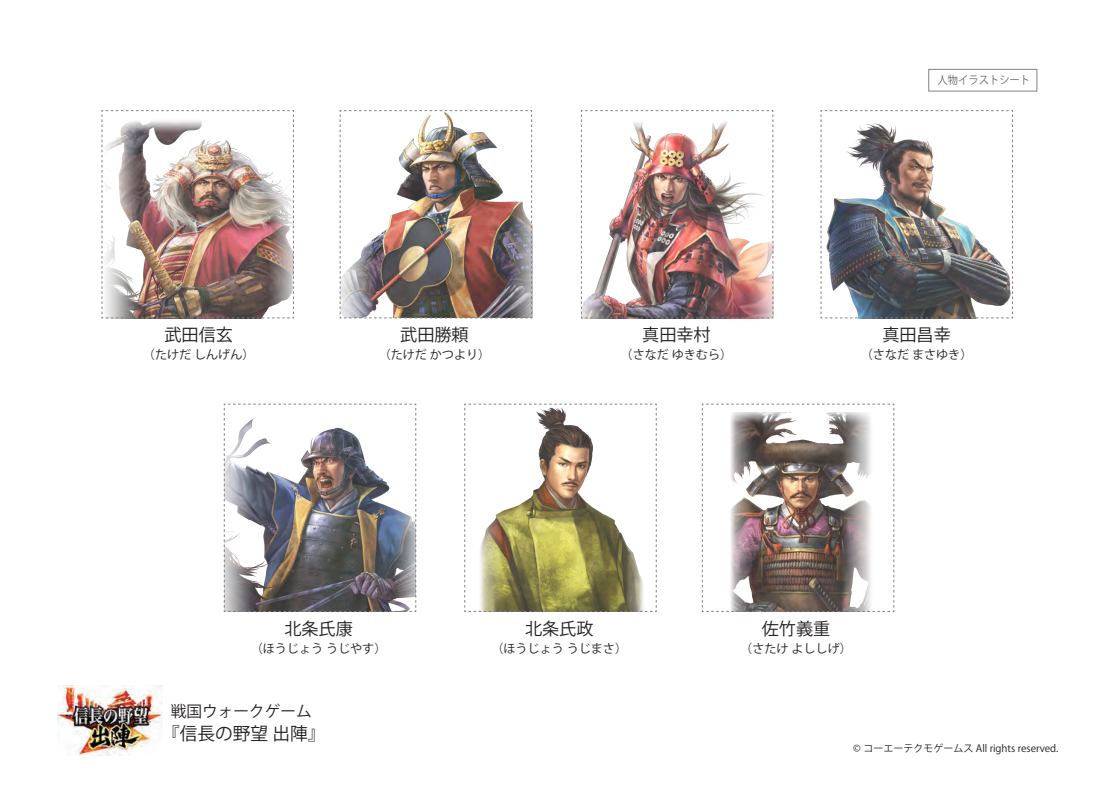
<style>
.page{position:relative;width:1113px;height:805px;background:#fff}
.page>*{position:absolute;margin:0;border:0;box-sizing:border-box;transform-origin:0 0}
.t1{font:17.62px "Koz Go Pr 6 N";color:#231f20}
.t2{font:17.12px "Koz Go Pr 6 N";color:#231f20}
.t3{font:15.62px "Koz Go Pr 6 N";color:#231f20}
.t4{font:12.12px "Koz Go Pr 6 N";color:#231f20}
.t5{font:11px "Koz Go Pr 6 N";color:#67696b;scale:.93 1}
.t6{font:10px "Koz Go Pr 6 N";color:#231f20}
</style>
<div class="page">
<img style="left:101px;top:110px;width:193px;height:208px">
<img style="left:339px;top:110px;width:193px;height:208px">
<img style="left:581px;top:110px;width:192px;height:208px">
<img style="left:820px;top:110px;width:193px;height:208px">
<img style="left:224px;top:403px;width:192px;height:209px">
<img style="left:464px;top:403px;width:193px;height:209px">
<img style="left:701px;top:403px;width:193px;height:209px">
<img style="left:58px;top:685px;width:105px;height:70px">
<div style="left:928px;top:69px;width:109px;height:22px;border:1px solid #818387"></div>
<h2 class="t2" style="left:164px;top:325px;width:70px">武田信玄</h2>
<p class="t4" style="left:143px;top:347px;width:113px">（たけだ しんげん）</p>
<h2 class="t2" style="left:400px;top:325px;width:70px">武田勝頼</h2>
<p class="t4" style="left:379px;top:347px;width:113px">（たけだ かつより）</p>
<h2 class="t2" style="left:642px;top:325px;width:70px">真田幸村</h2>
<p class="t4" style="left:620px;top:347px;width:113px">（さなだ ゆきむら）</p>
<p class="t5" style="left:937px;top:74px;width:101px">人物イラストシート</p>
<h2 class="t2" style="left:882px;top:325px;width:70px">真田昌幸</h2>
<p class="t4" style="left:861px;top:347px;width:113px">（さなだ まさゆき）</p>
<h2 class="t2" style="left:284px;top:619px;width:70px">北条氏康</h2>
<p class="t4" style="left:251px;top:641px;width:137px">（ほうじょう うじやす）</p>
<p class="t3" style="left:171px;top:702px;width:142px">戦国ウォークゲーム</p>
<h1 class="t1" style="left:162px;top:723px;width:165px">『信長の野望 出陣』</h1>
<h2 class="t2" style="left:525px;top:619px;width:70px">北条氏政</h2>
<p class="t4" style="left:491px;top:641px;width:137px">（ほうじょう うじまさ）</p>
<h2 class="t2" style="left:762px;top:619px;width:70px">佐竹義重</h2>
<p class="t4" style="left:740px;top:641px;width:113px">（さたけ よししげ）</p>
<p class="t6" style="left:853px;top:742px;width:207px">© コーエーテクモゲームス All rights reserved.</p>
</div>
